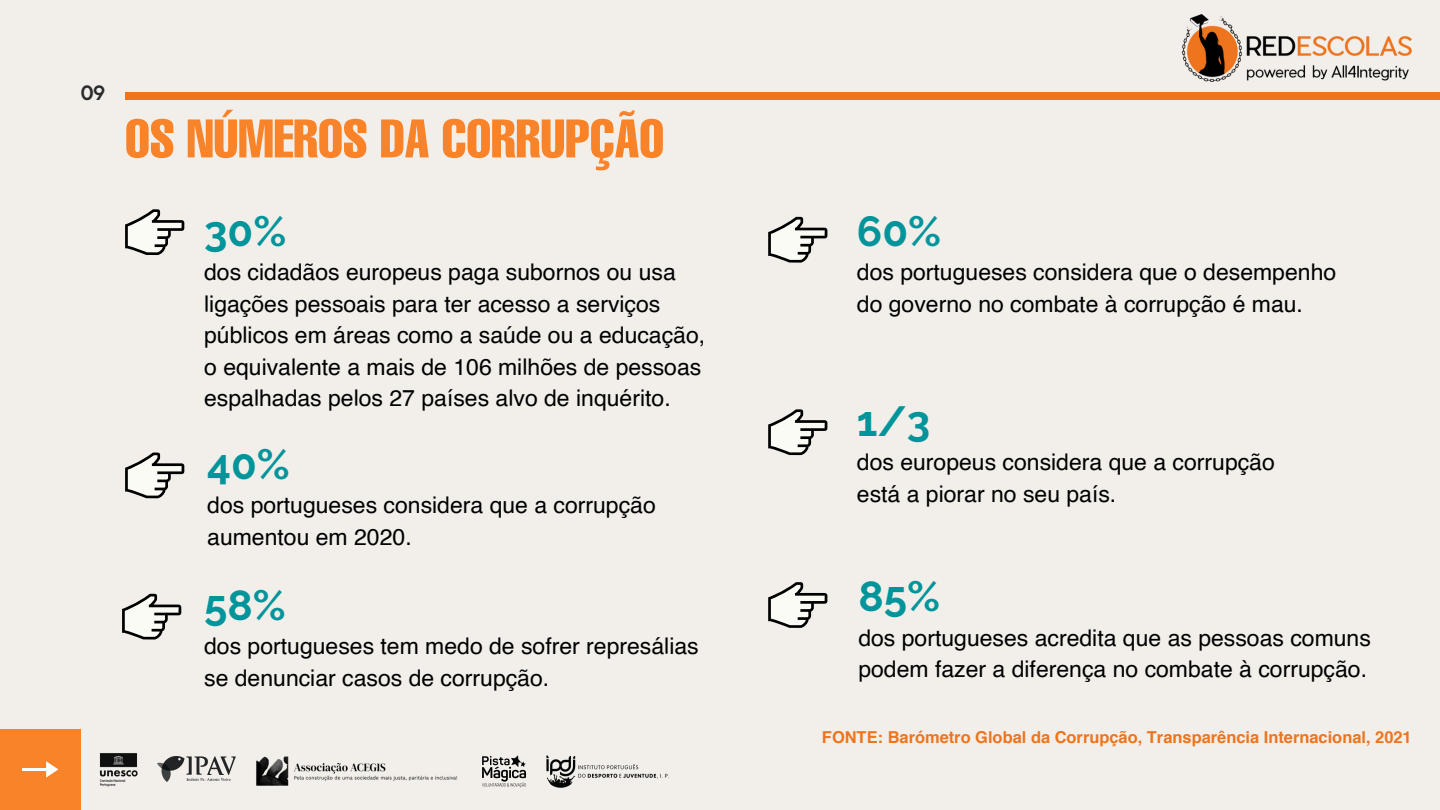
<style>
.page{position:relative;width:1440px;height:810px;background:#f2efeb}
.page>*{position:absolute;margin:0;border:0;box-sizing:border-box;transform-origin:0 0}
.t1{font:extra-condensed 53.3px "Helvetica";color:#f98328}
.t2{font:700 42px "Raleway";color:#01949a}
.t3{font:23px/31.5px "Helvetica";color:#000}
.t4{font:700 21px "HK Grotesk";color:#2b2b2b}
.t5{font:700 16.4px "Helvetica";color:#ee741d}
</style>
<div class="page">
<div style="left:0;top:729px;width:81px;height:81px;background:#f98328"></div>
<hr style="left:22px;top:768px;width:27px;height:3px;background:#fff">
<svg style="left:46px;top:761px;width:12px;height:17px"></svg>
<div style="left:125px;top:92px;width:1315px;height:7px;background:#ee741d"></div>
<img style="left:1182px;top:14px;width:230px;height:68px">
<svg style="left:122px;top:594px;width:59px;height:46px"></svg>
<svg style="left:768px;top:217px;width:59px;height:46px"></svg>
<svg style="left:125px;top:453px;width:59px;height:45px"></svg>
<svg style="left:125px;top:209px;width:59px;height:46px"></svg>
<svg style="left:768px;top:409px;width:59px;height:46px"></svg>
<svg style="left:768px;top:582px;width:59px;height:46px"></svg>
<img style="left:157px;top:756px;width:78px;height:26px">
<img style="left:99px;top:753px;width:39px;height:34px">
<img style="left:482px;top:755px;width:44px;height:33px">
<img style="left:256px;top:756px;width:202px;height:30px">
<img style="left:546px;top:755px;width:123px;height:33px">
<p class="t4" style="left:81px;top:81px;width:26px">09</p>
<h1 class="t1" style="left:125px;top:105px;width:540px">OS NÚMEROS DA CORRUPÇÃO</h1>
<h2 class="t2" style="left:204px;top:206px;width:84px">30%</h2>
<p class="t3" style="left:204px;top:258px;width:503px">dos cidadãos europeus paga subornos ou usa ligações pessoais para ter acesso a serviços públicos em áreas como a saúde ou a educação, o equivalente a mais de 106 milhões de pessoas espalhadas pelos 27 países alvo de inquérito.</p>
<h2 class="t2" style="left:207px;top:440px;width:84px">40%</h2>
<p class="t3" style="left:207px;top:491px;width:450px">dos portugueses considera que a corrupção aumentou em 2020.</p>
<h2 class="t2" style="left:204px;top:581px;width:83px">58%</h2>
<p class="t3" style="left:204px;top:632px;width:496px">dos portugueses tem medo de sofrer represálias se denunciar casos de corrupção.</p>
<h2 class="t2" style="left:857px;top:206px;width:86px">60%</h2>
<p class="t3" style="left:857px;top:258px;width:481px">dos portugueses considera que o desempenho do governo no combate à corrupção é mau.</p>
<h2 class="t2" style="left:857px;top:396px;width:75px">1/3</h2>
<p class="t3" style="left:857px;top:448px;width:419px">dos europeus considera que a corrupção está a piorar no seu país.</p>
<h2 class="t2" style="left:858px;top:572px;width:83px">85%</h2>
<p class="t3" style="left:858px;top:624px;width:514px">dos portugueses acredita que as pessoas comuns podem fazer a diferença no combate à corrupção.</p>
<p class="t5" style="left:822px;top:730px;width:591px">FONTE: Barómetro Global da Corrupção, Transparência Internacional, 2021</p>
</div>
